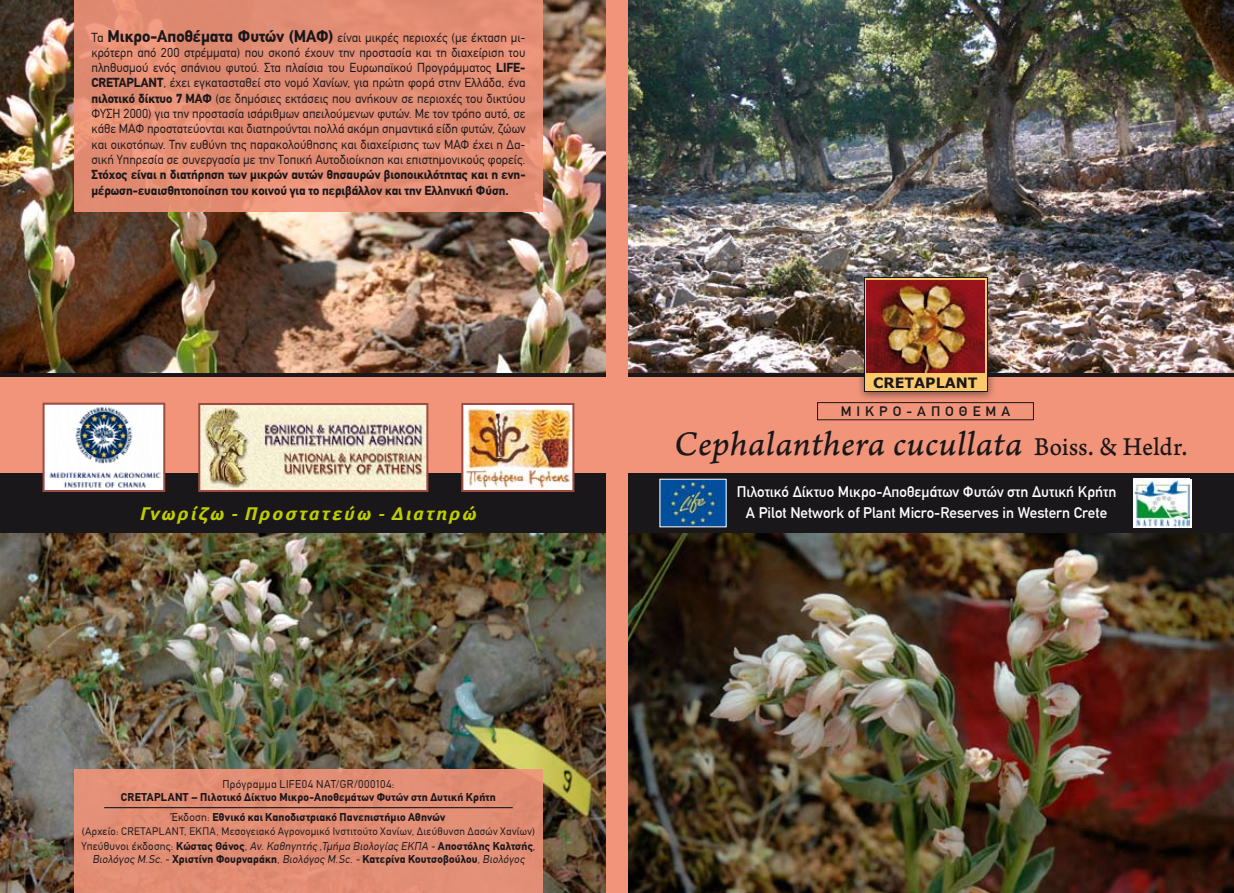
<style>
.page{position:relative;width:1234px;height:893px;background:#fff}
.page>*{position:absolute;margin:0;border:0;box-sizing:border-box;transform-origin:0 0}
.t1{font:36px "Arno Pro Italic Caption";letter-spacing:.005em;color:#1a171b}
.t2{font:italic 700 18.3px "Meta Pro";letter-spacing:.1em;color:#becd00;scale:1.1 1}
.t3{font:15px "CF Din";color:#fff}
.t4{font:700 14.25px "Verdana";color:#1a171b}
.t5{font:13.5px "CF Din";letter-spacing:.35em;color:#1a171b;scale:1.06 1}
.t6{font:12.75px/15.3px "CF Din";color:#1a171b;text-align:justify}
.t7{font:700 12.75px/15.3px "CF Din";color:#1a171b}
.t8{font:italic 11.1px/13.5px "CF Din";color:#1a171b;text-align:center}
.t9{font:700 11.1px/20px "CF Din";letter-spacing:.02em;color:#1a171b;text-align:center}
.t10{font:11.1px "CF Din";letter-spacing:.03em;color:#1a171b}
.t11{font:10.65px "CF Din";letter-spacing:.025em;color:#1a171b}
.s1{font-weight:700;font-size:16.5px}
.s2{font-weight:700}
.s3{font-family:"Arno Pro Caption";font-size:27px}
.s4{font-weight:400}
.s5{font-style:normal}
.s6{font-weight:700;font-style:normal}
</style>
<div class="page">
<img style="left:0;top:533px;width:606px;height:360px">
<img style="left:0;top:0;width:606px;height:373px">
<img style="left:627px;top:533px;width:606px;height:360px">
<img style="left:627px;top:0;width:606px;height:373px">
<svg style="left:0;top:373px;width:1233px;height:5px;background:#45302e"></svg>
<div style="left:0;top:471px;width:1233px;height:62px;background:#1a171b"></div>
<svg style="left:74px;top:0;width:468px;height:212px;background:#e38d73"></svg>
<div style="left:74px;top:769px;width:468px;height:124px;background:#e28e75"></div>
<div style="left:606px;top:0;width:21px;height:893px;background:#f1947a"></div>
<div style="left:0;top:378px;width:1233px;height:95px;background:#f1947a"></div>
<div style="left:855px;top:271px;width:161px;height:138px;background:#1a171b;opacity:.55"></div>
<svg style="left:863px;top:278px;width:124px;height:114px"></svg>
<div style="left:864px;top:279px;width:122px;height:112px;background:#fcca6b"></div>
<img style="left:866px;top:280px;width:118px;height:93px">
<img style="left:661px;top:481px;width:63px;height:44px">
<svg style="left:1189px;top:479px;width:2px;height:48px"></svg>
<img style="left:1133px;top:479px;width:56px;height:48px">
<img style="left:46px;top:406px;width:116px;height:83px">
<div style="left:43px;top:403px;width:122px;height:89px;border:2px solid #9d4c42"></div>
<img style="left:464px;top:406px;width:107px;height:83px">
<div style="left:461px;top:403px;width:113px;height:89px;border:2px solid #9d4c42"></div>
<img style="left:201px;top:406px;width:224px;height:83px">
<div style="left:198px;top:403px;width:230px;height:89px;border:2px solid #9d4c42"></div>
<hr style="left:104px;top:807px;width:408px;height:1px;background:#1a171b">
<div style="left:816px;top:402px;width:217px;height:18px;border:1px solid #1a171b"></div>
<p class="t6" style="left:91px;top:30px;width:435px">Τα <span class="s1">Μικρο-Αποθέματα Φυτών (ΜΑΦ)</span> είναι μικρές περιοχές (με έκταση μι&shy;κρότερη από 200 στρέμματα) που σκοπό έχουν την προστασία και τη διαχείριση του πληθυσμού ενός σπάνιου φυτού. Στα πλαίσια του Ευρωπαϊκού Προγράμματος <span class="s2">LIFE-CRETAPLANT</span>, έχει εγκατασταθεί στο νομό Χανίων, για πρώτη φορά στην Ελλάδα, ένα <span class="s2">πιλοτικό δίκτυο 7 ΜΑΦ</span> (σε δημόσιες εκτάσεις που ανήκουν σε περιοχές του δικτύου ΦΥΣΗ 2000) για την προστασία ισάριθμων απειλούμενων φυτών. Με τον τρόπο αυτό, σε κάθε ΜΑΦ προστατεύονται και διατηρούνται πολλά ακόμη σημαντικά είδη φυτών, ζώων και οικοτόπων. Την ευθύνη της παρακολούθησης και διαχείρισης των ΜΑΦ έχει η Δα&shy;σική Υπηρεσία σε συνεργασία με την Τοπική Αυτοδιοίκηση και επιστημονικούς φορείς.</p>
<p class="t7" style="left:91px;top:167px;width:435px">Στόχος είναι η διατήρηση των μικρών αυτών θησαυρών βιοποικιλότητας και η ενη&shy;μέρωση-ευαισθητοποίηση του κοινού για το περιβάλλον και την Ελληνική Φύση.</p>
<p class="t4" style="left:873px;top:373px;width:106px">CRETAPLANT</p>
<p class="t5" style="left:840px;top:404px;width:161px">ΜΙΚΡΟ-ΑΠΟΘΕΜΑ</p>
<h1 class="t1" style="left:673px;top:423px;width:515px">Cephalanthera cucullata <span class="s3">Boiss. &amp; Heldr.</span></h1>
<p class="t3" style="left:736px;top:483px;width:381px">Πιλοτικό Δίκτυο Μικρο-Αποθεμάτων Φυτών στη Δυτική Κρήτη</p>
<h2 class="t2" style="left:140px;top:502px;width:307px">Γνωρίζω - Προστατεύω - Διατηρώ</h2>
<p class="t3" style="left:745px;top:504px;width:362px">A Pilot Network of Plant Micro-Reserves in Western Crete</p>
<p class="t10" style="left:222px;top:778px;width:173px">Πρόγραμμα LIFE04 NAT/GR/000104:</p>
<p class="t9" style="left:121px;top:787px;width:376px">CRETAPLANT – Πιλοτικό Δίκτυο Μικρο-Αποθεμάτων Φυτών στη Δυτική Κρήτη<br><span class="s4">Έκδοση:</span> Εθνικό και Καποδιστριακό Πανεπιστήμιο Αθηνών</p>
<p class="t11" style="left:82px;top:825px;width:455px">(Αρχείο: CRETAPLANT, ΕΚΠΑ, Μεσογειακό Αγρονομικό Ινστιτούτο Χανίων, Διεύθυνση Δασών Χανίων)</p>
<p class="t8" style="left:81px;top:839px;width:455px"><span class="s5">Υπεύθυνοι έκδοσης:</span> <span class="s6">Κώστας Θάνος</span><span class="s5">,</span> Αν. Καθηγητής ,Τμήμα Βιολογίας ΕΚΠΑ - <span class="s6">Αποστόλης Καλτσής</span><span class="s5">,<br></span>Βιολόγος M.Sc. <span class="s5">-</span> <span class="s6">Χριστίνη Φουρναράκη</span><span class="s5">,</span> Βιολόγος M.Sc. - <span class="s6">Κατερίνα Κουτσοβούλου</span>, Βιολόγος</p>
</div>
